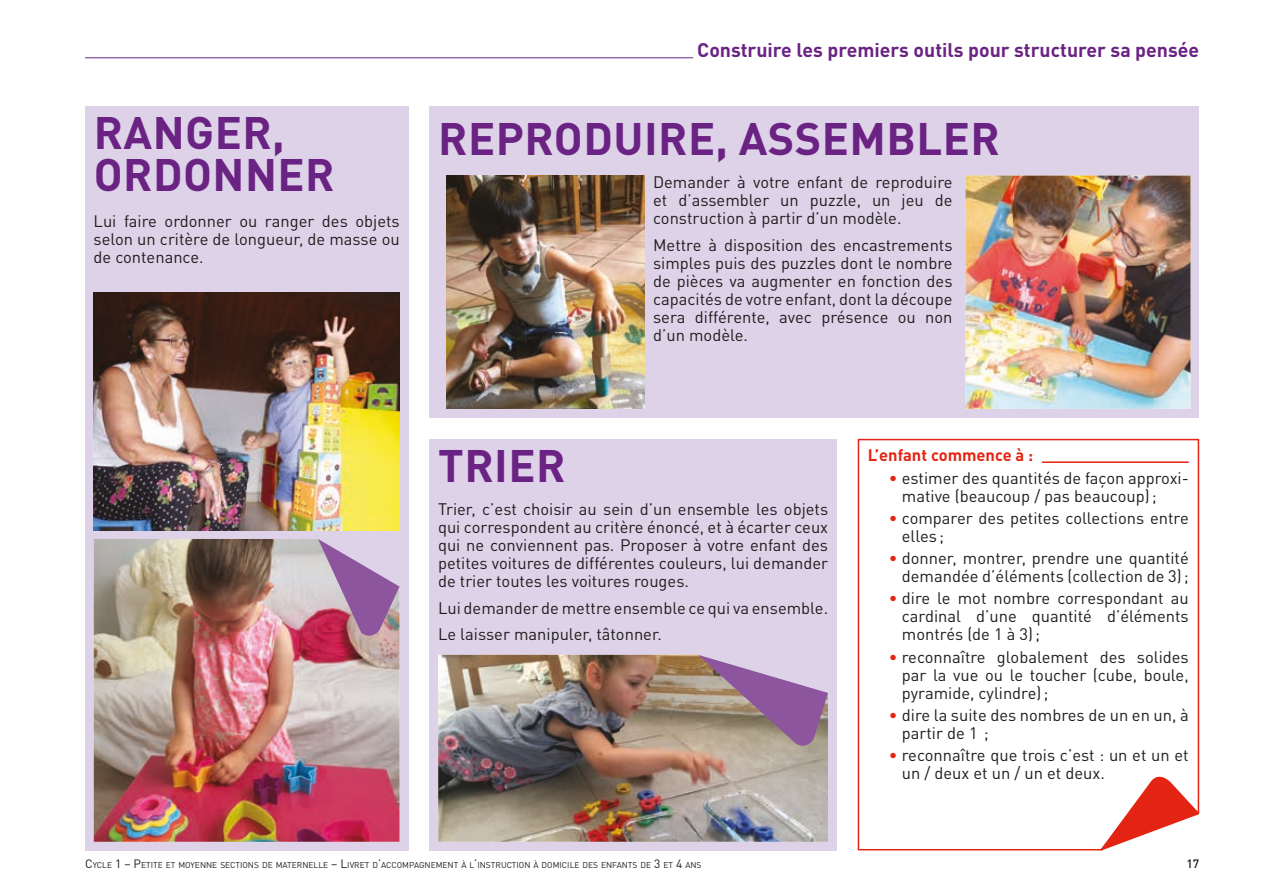
<style>
.page{position:relative;width:1263px;height:893px;background:#fff}
.page>*{position:absolute;margin:0;border:0;box-sizing:border-box;transform-origin:0 0}
.Titre_bloc_verbe{font:700 45px "DINOT";letter-spacing:.01em;color:#6a2383}
.t1{font:700 19.5px "DINOT";color:#6a2383}
.Txt_normal{font:16.5px/18px "DINOT";color:#1d1d1b;text-align:justify}
.Entete_ENFANT_COMMEN{font:700 16.5px "DINOT";color:#e42413}
.t2{font:500 12px "DINOT";color:#1d1d1b}
.t3{font:8.4px "DINOT";color:#1d1d1b}
.s1{color:#e42413}
.s2{font-size:12px}
</style>
<div class="page">
<hr style="left:85px;top:57px;width:608px;height:1px;background:#6a2383">
<div style="left:85px;top:106px;width:323px;height:744px;background:#ded2e9"></div>
<div style="left:429px;top:106px;width:770px;height:312px;background:#ded2e9"></div>
<div style="left:429px;top:439px;width:408px;height:411px;background:#ded2e9"></div>
<img style="left:438px;top:655px;width:390px;height:187px">
<img style="left:965px;top:176px;width:225px;height:233px">
<img style="left:447px;top:176px;width:198px;height:233px">
<img style="left:94px;top:539px;width:305px;height:303px">
<img style="left:93px;top:292px;width:306px;height:238px">
<svg style="left:698px;top:655px;width:130px;height:95px"></svg>
<svg style="left:318px;top:539px;width:81px;height:102px"></svg>
<svg style="left:857px;top:438px;width:343px;height:413px"></svg>
<svg style="left:1097px;top:771px;width:103px;height:80px"></svg>
<p class="t1" style="left:697px;top:38px;width:503px">Construire les premiers outils pour structurer sa pensée</p>
<p class="Titre_bloc_verbe" style="left:94px;top:104px;width:193px">RANGER,</p>
<p class="Titre_bloc_verbe" style="left:438px;top:109px;width:563px">REPRODUIRE, ASSEMBLER</p>
<p class="Titre_bloc_verbe" style="left:94px;top:146px;width:242px">ORDONNER</p>
<p class="Txt_normal" style="left:653px;top:173px;width:301px">Demander à votre enfant de reproduire et d’assembler un puzzle, un jeu de construction à partir d’un modèle.</p>
<p class="Txt_normal" style="left:653px;top:235px;width:301px">Mettre à disposition des encastrements simples puis des puzzles dont le nombre de pièces va augmenter en fonction des capacités de votre enfant, dont la découpe sera différente, avec présence ou non d’un modèle.</p>
<p class="Txt_normal" style="left:94px;top:212px;width:308px">Lui faire ordonner ou ranger des objets selon un critère de longueur, de masse ou de contenance.</p>
<p class="Titre_bloc_verbe" style="left:438px;top:436px;width:129px">TRIER</p>
<p class="Txt_normal" style="left:438px;top:500px;width:392px">Trier, c’est choisir au sein d’un ensemble les objets qui correspondent au critère énoncé, et à écarter ceux qui ne conviennent pas. Proposer à votre enfant des petites voitures de différentes couleurs, lui demander de trier toutes les voitures rouges.</p>
<p class="Txt_normal" style="left:438px;top:598px;width:392px">Lui demander de mettre ensemble ce qui va ensemble.</p>
<p class="Txt_normal" style="left:438px;top:625px;width:226px">Le laisser manipuler, tâtonner.</p>
<p class="Entete_ENFANT_COMMEN" style="left:868px;top:445px;width:167px">L’enfant commence à :</p>
<p class="Txt_normal" style="left:902px;top:468px;width:288px;text-indent:-13px"><span class="s1">•</span> estimer des quantités de façon approxi&shy;mative (beaucoup / pas beaucoup);</p>
<p class="Txt_normal" style="left:902px;top:509px;width:288px;text-indent:-13px"><span class="s1">•</span> comparer des petites collections entre elles ;</p>
<p class="Txt_normal" style="left:889px;top:549px;width:301px;text-align:right"><span class="s1">•</span> donner, montrer, prendre une quantité demandée d’éléments (collection de 3);</p>
<p class="Txt_normal" style="left:902px;top:589px;width:288px;text-indent:-13px"><span class="s1">•</span> dire le mot nombre correspondant au cardinal d’une quantité d’éléments montrés (de 1 à 3);</p>
<p class="Txt_normal" style="left:902px;top:647px;width:288px;text-indent:-13px"><span class="s1">•</span> reconnaître globalement des solides par la vue ou le toucher (cube, boule, pyramide, cylindre);</p>
<p class="Txt_normal" style="left:902px;top:706px;width:288px;text-indent:-13px"><span class="s1">•</span> dire la suite des nombres de un en un, à partir de 1 ;</p>
<p class="Txt_normal" style="left:902px;top:746px;width:288px;text-indent:-13px"><span class="s1">•</span> reconnaître que trois c’est : un et un et un / deux et un / un et deux.</p>
<p class="t3" style="left:85px;top:860px;width:618px"><span class="s2">C</span>YCLE <span class="s2">1 – P</span>ETITE ET MOYENNE SECTIONS DE MATERNELLE <span class="s2">– L</span>IVRET D<span class="s2">’</span>ACCOMPAGNEMENT À L<span class="s2">’</span>INSTRUCTION À DOMICILE DES ENFANTS DE <span class="s2">3</span> ET <span class="s2">4</span> ANS</p>
<p class="t2" style="left:1186px;top:856px;width:14px">17</p>
</div>
